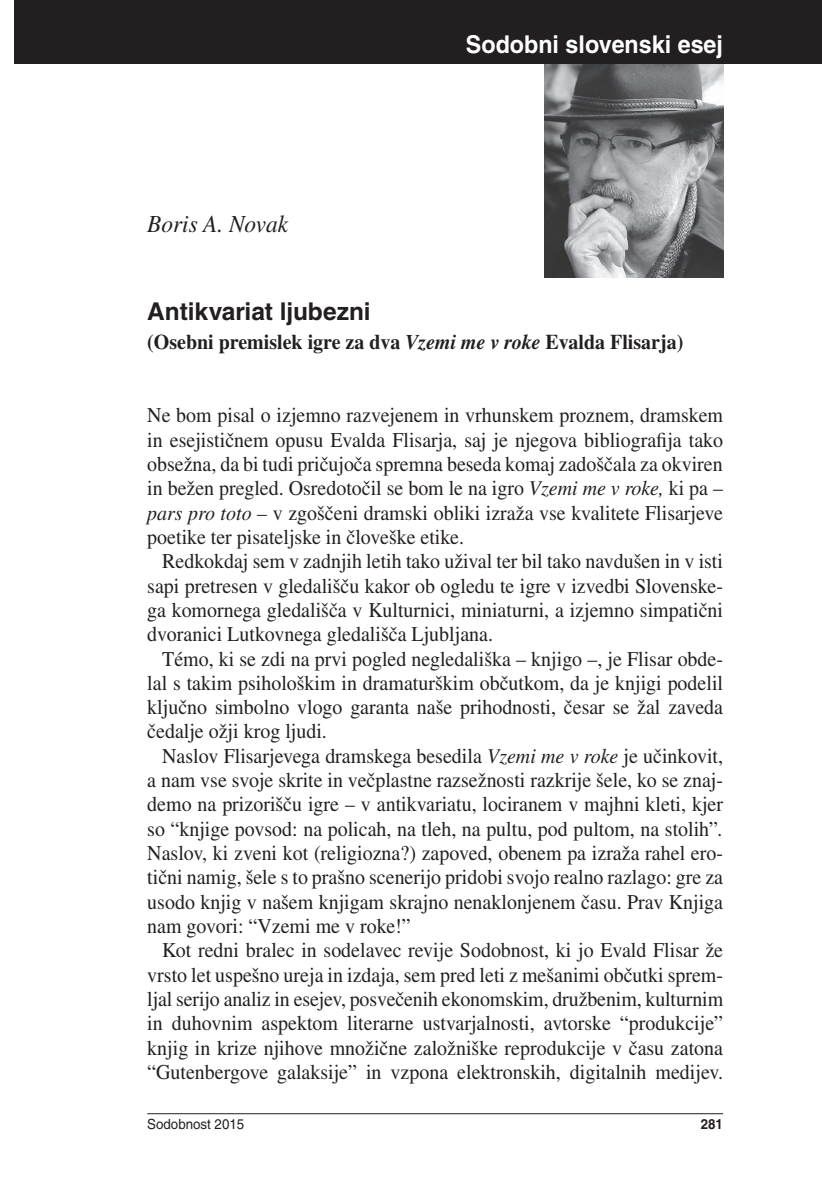
<style>
.page{position:relative;width:822px;height:1195px;background:#fff}
.page>*{position:absolute;margin:0;border:0;box-sizing:border-box;transform-origin:0 0}
.t1{font:700 24.5px "SS Helvetica";color:#fff;scale:.95 1}
.t2{font:700 24.5px "SS Helvetica";letter-spacing:-.005em;color:#231f20}
.t3{font:italic 24.5px "SS Times";color:#231f20;scale:.95 1}
.t4{font:21px/24.3px "SS Times";color:#231f20;text-align:justify;scale:.95 1}
.t5{font:700 21px "SS Times";color:#231f20;scale:.95 1}
.t6{font:14px "SS Helvetica";color:#231f20;scale:.95 1}
.t7{font:700 14px "SS Helvetica";color:#231f20;scale:.95 1}
.s1{font-style:italic}
</style>
<div class="page">
<img style="left:544px;top:64px;width:179px;height:213px">
<div style="left:14px;top:0;width:808px;height:64px;background:#231f20"></div>
<hr style="left:147px;top:1113px;width:576px;height:1px;background:#231f20">
<p class="t3" style="left:147px;top:211px;width:150px">Boris A. Novak</p>
<p class="t1" style="left:466px;top:30px;width:272px">Sodobni slovenski esej</p>
<p class="t2" style="left:147px;top:296px;width:225px">Antikvariat ljubezni</p>
<p class="t5" style="left:147px;top:330px;width:566px">(Osebni premislek igre za dva <span class="s1">Vzemi me v roke</span> Evalda Flisarja)</p>
<p class="t4" style="left:147px;top:403px;width:607px">Ne bom pisal o izjemno razvejenem in vrhunskem proznem, dramskem in esejisti~nem opusu Evalda Flisarja, saj je njegova bibliografija tako obse`na, da bi tudi pri~ujo~a spremna beseda komaj zado{~ala za okviren in be`en pregled. Osredoto~il se bom le na igro <span class="s1">Vzemi me v roke,</span> ki pa – <span class="s1">pars pro toto –</span> v zgo{~eni dramski obliki izra`a vse kvalitete Flisarjeve poetike ter pisateljske in ~love{ke etike.</p>
<p class="t4" style="left:147px;top:549px;width:607px;text-indent:15px">Redkokdaj sem v zadnjih letih tako u`ival ter bil tako navdu{en in v isti sapi pretresen v gledali{~u kakor ob ogledu te igre v izvedbi Slovenske&shy;ga komornega gledali{~a v Kulturnici, miniaturni, a izjemno simpati~ni dvoranici Lutkovnega gledali{~a Ljubljana.</p>
<p class="t4" style="left:147px;top:646px;width:607px;text-indent:15px">Témo, ki se zdi na prvi pogled negledali{ka – knjigo –, je Flisar obde&shy;lal s takim psiholo{kim in dramatur{kim ob~utkom, da je knjigi podelil klju~no simbolno vlogo garanta na{e prihodnosti, ~esar se `al zaveda ~edalje o`ji krog ljudi.</p>
<p class="t4" style="left:147px;top:743px;width:607px;text-indent:15px">Naslov Flisarjevega dramskega besedila <span class="s1">Vzemi me v roke</span> je u~inkovit, a nam vse svoje skrite in ve~plastne razse`nosti razkrije {ele, ko se znaj&shy;demo na prizori{~u igre – v antikvariatu, lociranem v majhni kleti, kjer so “knjige povsod: na policah, na tleh, na pultu, pod pultom, na stolih”<span class="s1">.<br></span>Naslov, ki zveni kot (religiozna?) zapoved, obenem pa izra`a rahel ero&shy;ti~ni namig, {ele s to pra{no scenerijo pridobi svojo realno razlago: gre za usodo knjig v na{em knjigam skrajno nenaklonjenem ~asu. Prav Knjiga nam govori: “Vzemi me v roke!”</p>
<p class="t4" style="left:147px;top:938px;width:607px;text-indent:15px">Kot redni bralec in sodelavec revije Sodobnost, ki jo Evald Flisar `e vrsto let uspe{no ureja in izdaja, sem pred leti z me{animi ob~utki sprem&shy;ljal serijo analiz in esejev, posve~enih ekonomskim, dru`benim, kulturnim in duhovnim aspektom literarne ustvarjalnosti, avtorske “produkcije” knjig in krize njihove mno`i~ne zalo`ni{ke reprodukcije v ~asu zatona “Gutenbergove galaksije” in vzpona elektronskih, digitalnih medijev.</p>
<p class="t6" style="left:147px;top:1116px;width:103px">Sodobnost 2015</p>
<p class="t7" style="left:700px;top:1116px;width:25px">281</p>
</div>
